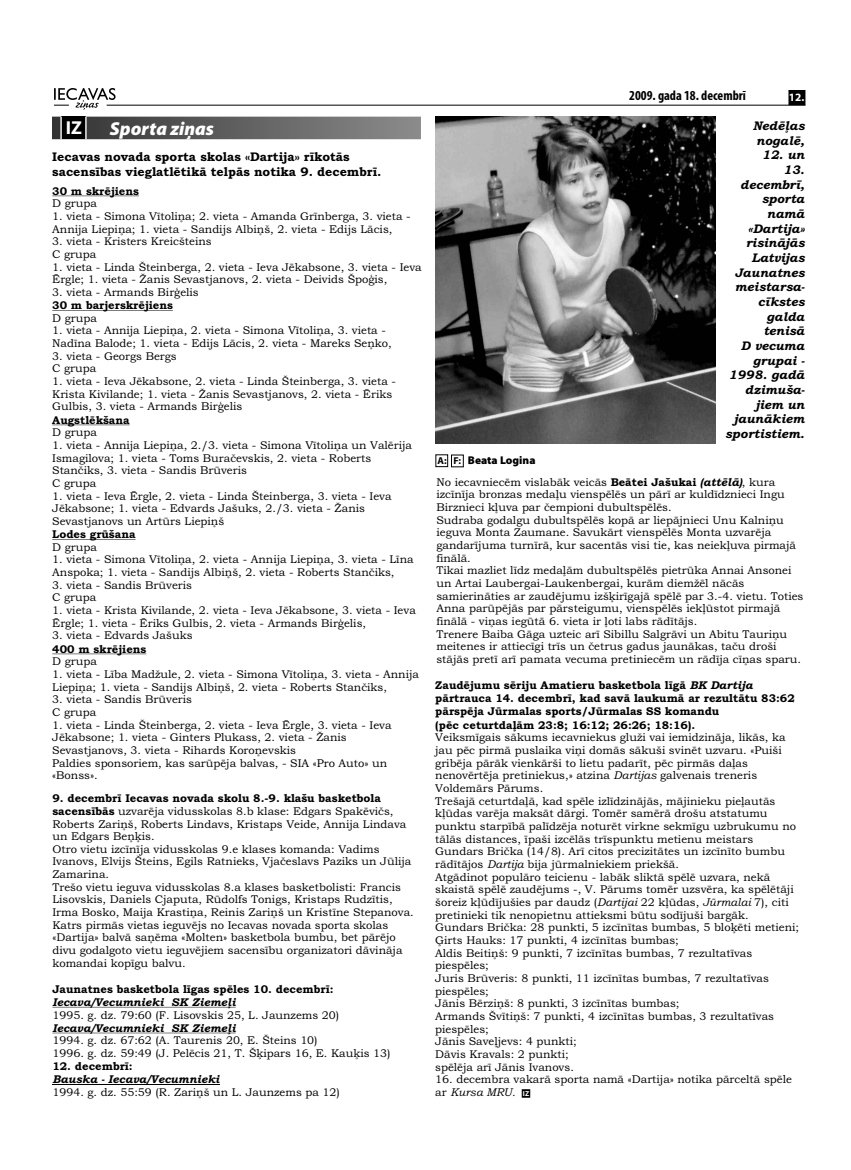
<style>
.page{position:relative;width:851px;height:1170px;background:#fff}
.page>*{position:absolute;margin:0;border:0;box-sizing:border-box;transform-origin:0 0}
.t1{font:italic 900 18.75px "Myriad Pro";color:#fff}
.t2{font:700 18.75px "Myriad Pro";color:#fff}
.t3{font:700 condensed 13.75px "Myriad Pro";color:#000}
.t4{font:italic 12.5px/14.6px "Bookman Old Style";color:#000}
.t5{font:12.5px/14.6px "Bookman Old Style";color:#000}
.t6{font:11.25px/12.8px "Bookman Old Style";color:#000}
.t7{font:900 11.25px "Myriad Pro";color:#000}
.t8{font:700 11.25px "Myriad Pro";color:#fff}
.t9{font:700 7.25px "Myriad Pro";color:#fff}
.s1{font-style:italic}
.s2{font-weight:700;font-size:10px}
</style>
<div class="page">
<div style="left:451px;top:455px;width:12px;height:12px;border:1px solid #000"></div>
<div style="left:435px;top:454px;width:13px;height:13px;border:1px solid #000"></div>
<svg style="left:54px;top:88px;width:751px;height:22px"></svg>
<img style="left:52px;top:117px;width:369px;height:22px">
<div style="left:61px;top:117px;width:25px;height:22px;background:#000"></div>
<hr style="left:85px;top:117px;width:2px;height:22px;background:#fff">
<hr style="left:60px;top:117px;width:2px;height:22px;background:#fff">
<hr style="left:52px;top:196px;width:87px;height:1px;background:#000">
<hr style="left:52px;top:310px;width:121px;height:1px;background:#000">
<hr style="left:52px;top:424px;width:78px;height:1px;background:#000">
<hr style="left:52px;top:539px;width:83px;height:1px;background:#000">
<hr style="left:52px;top:653px;width:94px;height:1px;background:#000">
<hr style="left:52px;top:1006px;width:184px;height:1px;background:#000">
<hr style="left:52px;top:1032px;width:184px;height:1px;background:#000">
<hr style="left:52px;top:1084px;width:167px;height:1px;background:#000">
<img style="left:436px;top:116px;width:279px;height:328px">
<div style="left:521px;top:1089px;width:9px;height:8px;background:#000"></div>
<p class="t2" style="left:66px;top:120px;width:18px">IZ</p>
<p class="t1" style="left:110px;top:121px;width:105px">Sporta ziņas</p>
<p class="t5" style="left:52px;top:151px;width:330px">Iecavas novada sporta skolas «Dartija» rīkotās sacensības vieglatlētikā telpās notika 9. decembrī.</p>
<p class="t6" style="left:52px;top:185px;width:88px">30 m skrējiens<br>D grupa</p>
<p class="t6" style="left:52px;top:211px;width:360px">1. vieta - Simona Vītoliņa; 2. vieta - Amanda Grīnberga, 3. vieta -<br>Annija Liepiņa; 1. vieta - Sandijs Albiņš, 2. vieta - Edijs Lācis,</p>
<p class="t6" style="left:52px;top:236px;width:161px">3. vieta - Kristers Kreicšteins<br>C grupa</p>
<p class="t6" style="left:52px;top:261px;width:371px">1. vieta - Linda Šteinberga, 2. vieta - Ieva Jēkabsone, 3. vieta - Ieva<br>Ērgle; 1. vieta - Žanis Sevastjanovs, 2. vieta - Deivids Špoģis,</p>
<p class="t6" style="left:52px;top:287px;width:148px">3. vieta - Armands Birģelis<br>30 m barjerskrējiens<br>D grupa</p>
<p class="t6" style="left:52px;top:325px;width:341px">1. vieta - Annija Liepiņa, 2. vieta - Simona Vītoliņa, 3. vieta -<br>Nadīna Balode; 1. vieta - Edijs Lācis, 2. vieta - Mareks Seņko,</p>
<p class="t6" style="left:52px;top:351px;width:126px">3. vieta - Georgs Bergs<br>C grupa</p>
<p class="t6" style="left:52px;top:376px;width:345px">1. vieta - Ieva Jēkabsone, 2. vieta - Linda Šteinberga, 3. vieta - Krista Kivilande; 1. vieta - Žanis Sevastjanovs, 2. vieta - Ēriks Gulbis, 3. vieta - Armands Birģelis<br>Augstlēkšana<br>D grupa</p>
<p class="t6" style="left:52px;top:440px;width:361px">1. vieta - Annija Liepiņa, 2./3. vieta - Simona Vītoliņa un Valērija Ismagilova; 1. vieta - Toms Buračevskis, 2. vieta - Roberts Stančiks, 3. vieta - Sandis Brūveris<br>C grupa</p>
<p class="t6" style="left:52px;top:490px;width:341px">1. vieta - Ieva Ērgle, 2. vieta - Linda Šteinberga, 3. vieta - Ieva Jēkabsone; 1. vieta - Edvards Jašuks, 2./3. vieta - Žanis Sevastjanovs un Artūrs Liepiņš<br>Lodes grūšana<br>D grupa</p>
<p class="t6" style="left:52px;top:554px;width:363px">1. vieta - Simona Vītoliņa, 2. vieta - Annija Liepiņa, 3. vieta - Līna<br>Anspoka; 1. vieta - Sandijs Albiņš, 2. vieta - Roberts Stančiks,</p>
<p class="t6" style="left:52px;top:579px;width:141px">3. vieta - Sandis Brūveris<br>C grupa</p>
<p class="t6" style="left:52px;top:605px;width:365px">1. vieta - Krista Kivilande, 2. vieta - Ieva Jēkabsone, 3. vieta - Ieva<br>Ērgle; 1. vieta - Ēriks Gulbis, 2. vieta - Armands Birģelis,</p>
<p class="t6" style="left:52px;top:630px;width:142px">3. vieta - Edvards Jašuks<br>400 m skrējiens<br>D grupa</p>
<p class="t6" style="left:52px;top:668px;width:368px">1. vieta - Lība Madžule, 2. vieta - Simona Vītoliņa, 3. vieta - Annija<br>Liepiņa; 1. vieta - Sandijs Albiņš, 2. vieta - Roberts Stančiks,</p>
<p class="t6" style="left:52px;top:694px;width:141px">3. vieta - Sandis Brūveris<br>C grupa</p>
<p class="t6" style="left:52px;top:719px;width:341px">1. vieta - Linda Šteinberga, 2. vieta - Ieva Ērgle, 3. vieta - Ieva Jēkabsone; 1. vieta - Ginters Plukass, 2. vieta - Žanis Sevastjanovs, 3. vieta - Rihards Koroņevskis<br>Paldies sponsoriem, kas sarūpēja balvas, - SIA «Pro Auto» un «Bonss».</p>
<p class="t6" style="left:52px;top:792px;width:363px">9. decembrī Iecavas novada skolu 8.-9. klašu basketbola sacensībās uzvarēja vidusskolas 8.b klase: Edgars Spakēvičs, Roberts Zariņš, Roberts Lindavs, Kristaps Veide, Annija Lindava un Edgars Beņķis.<br>Otro vietu izcīnīja vidusskolas 9.e klases komanda: Vadims Ivanovs, Elvijs Šteins, Egils Ratnieks, Vjačeslavs Paziks un Jūlija Zamarina.<br>Trešo vietu ieguva vidusskolas 8.a klases basketbolisti: Francis Lisovskis, Daniels Cjaputa, Rūdolfs Tonigs, Kristaps Rudzītis, Irma Bosko, Maija Krastiņa, Reinis Zariņš un Kristīne Stepanova.<br>Katrs pirmās vietas ieguvējs no Iecavas novada sporta skolas «Dartija» balvā saņēma «Molten» basketbola bumbu, bet pārējo divu godalgoto vietu ieguvējiem sacensību organizatori dāvināja komandai kopīgu balvu.</p>
<p class="t6" style="left:52px;top:983px;width:339px">Jaunatnes basketbola līgas spēles 10. decembrī:<br><span class="s1">Iecava/Vecumnieki SK Ziemeļi<br></span>1995. g. dz. 79:60 (F. Lisovskis 25, L. Jaunzems 20)<br><span class="s1">Iecava/Vecumnieki SK Ziemeļi<br></span>1994. g. dz. 67:62 (A. Taurenis 20, E. Šteins 10)<br>1996. g. dz. 59:49 (J. Pelēcis 21, T. Šķipars 16, E. Kauķis 13)</p>
<p class="t6" style="left:52px;top:1060px;width:289px">12. decembrī:<br><span class="s1">Bauska - Iecava/Vecumnieki<br></span>1994. g. dz. 55:59 (R. Zariņš un L. Jaunzems pa 12)</p>
<p class="t3" style="left:629px;top:90px;width:118px">2009. gada 18. decembrī</p>
<p class="t8" style="left:788px;top:93px;width:17px">12.</p>
<p class="t7" style="left:437px;top:455px;width:99px"><span class="s2">A: F:</span> Beata Logina</p>
<p class="t4" style="left:752px;top:120px;width:53px">Nedēļas nogalē,</p>
<p class="t4" style="left:725px;top:149px;width:81px;text-align:right">12. un<br>13. decembrī, sporta namā «Dartija» risinājās<br>Latvijas<br>Jaunatnes meistarsa&shy;cīkstes galda tenisā<br>D vecuma grupai -<br>1998. gadā dzimuša&shy;jiem un jaunākiem sportistiem.</p>
<p class="t6" style="left:436px;top:476px;width:368px">No iecavniecēm vislabāk veicās Beātei Jašukai <span class="s1">(attēlā)</span>, kura izcīnīja bronzas medaļu vienspēlēs un pārī ar kuldīdznieci Ingu Birznieci kļuva par čempioni dubultspēlēs.<br>Sudraba godalgu dubultspēlēs kopā ar liepājnieci Unu Kalniņu ieguva Monta Zaumane. Savukārt vienspēlēs Monta uzvarēja gandarījuma turnīrā, kur sacentās visi tie, kas neiekļuva pirmajā finālā.<br>Tikai mazliet līdz medaļām dubultspēlēs pietrūka Annai Ansonei un Artai Laubergai-Laukenbergai, kurām diemžēl nācās samierināties ar zaudējumu izšķirīgajā spēlē par 3.-4. vietu. Toties Anna parūpējās par pārsteigumu, vienspēlēs iekļūstot pirmajā finālā - viņas iegūtā 6. vieta ir ļoti labs rādītājs.<br>Trenere Baiba Gāga uzteic arī Sibillu Salgrāvi un Abitu Tauriņu meitenes ir attiecīgi trīs un četrus gadus jaunākas, taču droši stājās pretī arī pamata vecuma pretiniecēm un rādīja cīņas sparu.</p>
<p class="t6" style="left:435px;top:679px;width:365px">Zaudējumu sēriju Amatieru basketbola līgā <span class="s1">BK Dartija </span>pārtrauca 14. decembrī, kad savā laukumā ar rezultātu 83:62 pārspēja Jūrmalas sports/Jūrmalas SS komandu<br>(pēc ceturtdaļām 23:8; 16:12; 26:26; 18:16).<br>Veiksmīgais sākums iecavniekus gluži vai iemidzināja, likās, ka jau pēc pirmā puslaika viņi domās sākuši svinēt uzvaru. «Puiši gribēja pārāk vienkārši to lietu padarīt, pēc pirmās daļas nenovērtēja pretiniekus,» atzina <span class="s1">Dartijas</span> galvenais treneris Voldemārs Pārums.<br>Trešajā ceturtdaļā, kad spēle izlīdzinājās, mājinieku pieļautās kļūdas varēja maksāt dārgi. Tomēr samērā drošu atstatumu punktu starpībā palīdzēja noturēt virkne sekmīgu uzbrukumu no tālās distances, īpaši izcēlās trīspunktu metienu meistars Gundars Brička (14/8). Arī citos precizitātes un izcīnīto bumbu rādītājos <span class="s1">Dartija</span> bija jūrmalniekiem priekšā.<br>Atgādinot populāro teicienu - labāk sliktā spēlē uzvara, nekā skaistā spēlē zaudējums -, V. Pārums tomēr uzsvēra, ka spēlētāji šoreiz kļūdījušies par daudz (<span class="s1">Dartijai</span> 22 kļūdas, <span class="s1">Jūrmalai</span> 7), citi pretinieki tik nenopietnu attieksmi būtu sodījuši bargāk.<br>Gundars Brička: 28 punkti, 5 izcīnītas bumbas, 5 bloķēti metieni; Ģirts Hauks: 17 punkti, 4 izcīnītas bumbas;<br>Aldis Beitiņš: 9 punkti, 7 izcīnītas bumbas, 7 rezultatīvas piespēles;<br>Juris Brūveris: 8 punkti, 11 izcīnītas bumbas, 7 rezultatīvas piespēles;<br>Jānis Bērziņš: 8 punkti, 3 izcīnītas bumbas;<br>Armands Švītiņš: 7 punkti, 4 izcīnītas bumbas, 3 rezultatīvas piespēles;<br>Jānis Saveļjevs: 4 punkti;<br>Dāvis Kravals: 2 punkti;<br>spēlēja arī Jānis Ivanovs.</p>
<p class="t6" style="left:435px;top:1073px;width:358px">16. decembra vakarā sporta namā «Dartija» notika pārceltā spēle ar <span class="s1">Kursa MRU.</span></p>
<p class="t9" style="left:523px;top:1090px;width:8px">IZ</p>
</div>
